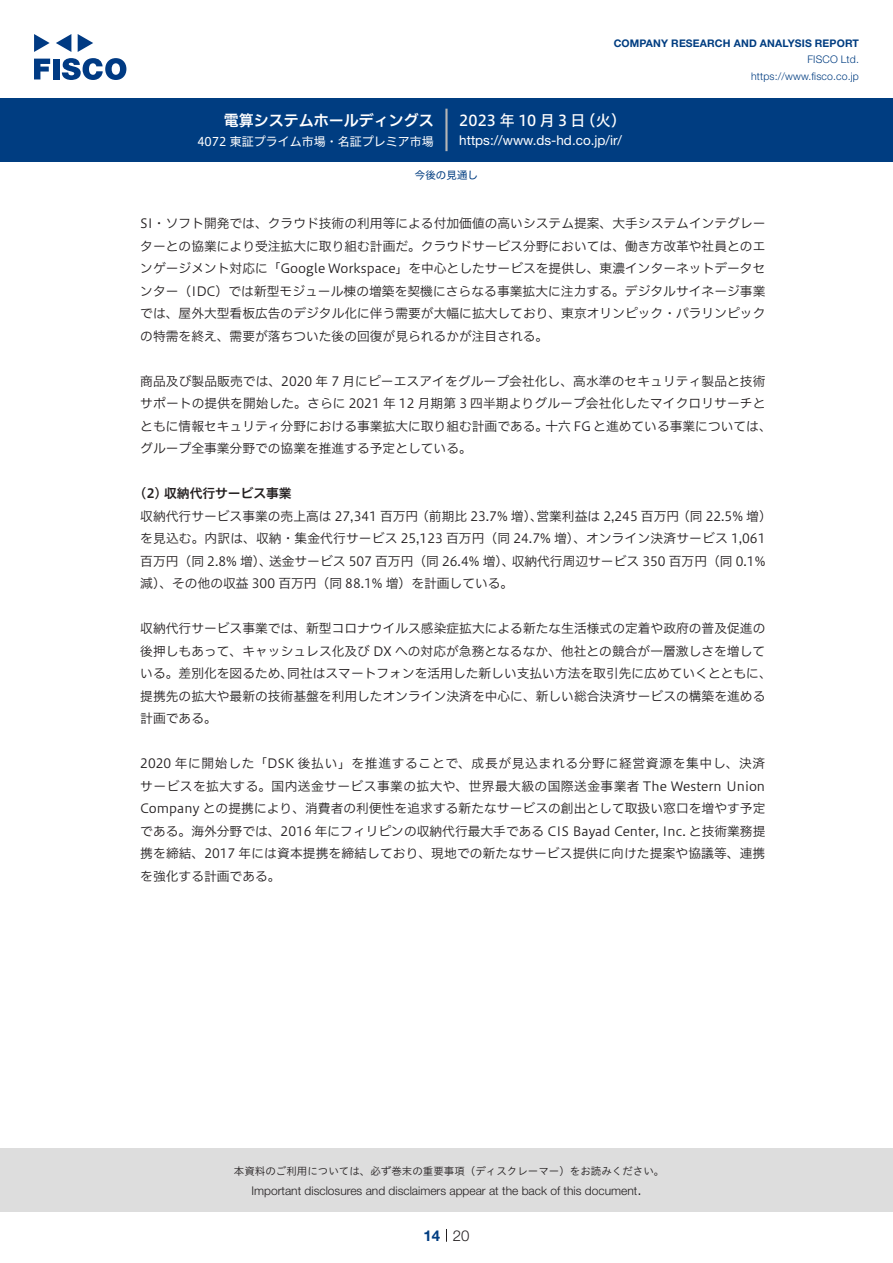
<style>
.page{position:relative;width:893px;height:1263px;background:#fff}
.page>*{position:absolute;margin:0;border:0;box-sizing:border-box;transform-origin:0 0}
.t1{font:15px "Hiragino UD Sans F Std N W6";color:#fff}
.t2{font:15px "Hiragino UD Sans F Std N W5";letter-spacing:.21em;color:#fff}
.t3{font:300 15px "Helvetica Neue LT Std";color:#231f20}
.t4{font:700 15px "Helvetica Neue LT Std";color:#003d81}
.t5{font:13.5px "Helvetica Neue LT Std";color:#fff}
.t6{font:12.75px/22.5px "Hiragino UD Sans F Std N W3";color:#231f20}
.t7{font:12.75px "Hiragino UD Sans F Std N W6";color:#231f20}
.t8{font:300 12px "Helvetica Neue LT Std";color:#231f20}
.t9{font:12px "Hiragino UD Sans F Std N W4";color:#fff}
.t10{font:10.5px "Hiragino UD Sans Std W3";color:#231f20}
.t11{font:700 10.5px "Helvetica Neue LT Std";letter-spacing:.015em;color:#003d81}
.t12{font:300 10.5px/16.5px "Helvetica Neue LT Std";letter-spacing:.015em;color:#003d81;text-align:right}
.t13{font:10.5px "Hiragino UD Sans F Std N W4";color:#003d81}
</style>
<div class="page">
<div style="left:0;top:1148px;width:893px;height:64px;background:#ddd"></div>
<svg style="left:34px;top:59px;width:16px;height:20px"></svg>
<div style="left:53px;top:59px;width:6px;height:20px;background:#003a83"></div>
<svg style="left:62px;top:58px;width:64px;height:22px"></svg>
<svg style="left:34px;top:34px;width:16px;height:18px"></svg>
<svg style="left:78px;top:34px;width:15px;height:18px"></svg>
<svg style="left:56px;top:34px;width:15px;height:18px"></svg>
<div style="left:0;top:98px;width:893px;height:64px;background:#003d81"></div>
<hr style="left:445px;top:109px;width:3px;height:42px;background:#b5b5b6">
<svg style="left:446px;top:1229px;width:1px;height:13px"></svg>
<p class="t1" style="left:224px;top:109px;width:212px">電算システムホールディングス</p>
<p class="t9" style="left:197px;top:132px;width:238px">4072 東証プライム市場・名証プレミア市場</p>
<p class="t11" style="left:614px;top:37px;width:247px">COMPANY RESEARCH AND ANALYSIS REPORT</p>
<p class="t12" style="left:751px;top:51px;width:109px">FISCO Ltd. https://www.fisco.co j p.</p>
<p class="t2" style="left:581px;top:109px;width:47px">（火(</p>
<p class="t2" style="left:459px;top:109px;width:128px">2023年10月3日</p>
<p class="t5" style="left:459px;top:132px;width:164px">https: / / w w w . d s - h d . c o j p. /i r/</p>
<p class="t13" style="left:415px;top:167px;width:64px">今後の見通し</p>
<p class="t6" style="left:140px;top:211px;width:627px;text-align:justify">SI・ソフト開発では、クラウド技術の利用等による付加価値の高いシステム提案、大手システムインテグレーターとの協業により受注拡大に取り組む計画だ。クラウドサービス分野においては、働き方改革や社員とのエンゲージメント対応に「Google Workspace」を中心としたサービスを提供し、東濃インターネットデータセンター（IDC）では新型モジュール棟の増築を契機にさらなる事業拡大に注力する。デジタルサイネージ事業では、屋外大型看板広告のデジタル化に伴う需要が大幅に拡大しており、東京オリンピック・パラリンピックの特需を終え、需要が落ちついた後の回復が見られるかが注目される。</p>
<p class="t6" style="left:140px;top:369px;width:627px">商品及び製品販売では、2020 年 7 月にピーエスアイをグループ会社化し、高水準のセキュリティ製品と技術</p>
<p class="t6" style="left:140px;top:391px;width:627px">サポートの提供を開始した。さらに 2021 年 12 月期第 3 四半期よりグループ会社化したマイクロリサーチと</p>
<p class="t6" style="left:545px;top:414px;width:228px">十六 FG と進めている事業については、</p>
<p class="t6" style="left:140px;top:414px;width:410px">ともに情報セキュリティ分野における事業拡大に取り組む計画である。グループ全事業分野での協業を推進する予定としている。</p>
<p class="t7" style="left:140px;top:484px;width:153px">2( ) 収納代行サービス事業</p>
<p class="t6" style="left:140px;top:504px;width:280px">収納代行サービス事業の売上高は 27,341 百万円</p>
<p class="t6" style="left:140px;top:526px;width:627px">を見込む。内訳は、収納・集金代行サービス 25,123 百万円（同 24.7% 増）、オンライン決済サービス 1,061</p>
<p class="t6" style="left:512px;top:549px;width:255px">収納代行周辺サービス 350 百万円（同 0.1%</p>
<p class="t6" style="left:416px;top:504px;width:128px">（前期比 23.7% 増）、</p>
<p class="t6" style="left:536px;top:504px;width:144px">営業利益は 2,245 百万円</p>
<p class="t6" style="left:677px;top:504px;width:96px">（同 22.5% 増(</p>
<p class="t6" style="left:269px;top:549px;width:247px">送金サービス 507 百万円（同 26.4% 増）、</p>
<p class="t6" style="left:140px;top:549px;width:375px">百万円（同 2.8% 増）、<br>減）、その他の収益 300 百万円（同 88.1% 増）を計画している。</p>
<p class="t6" style="left:140px;top:616px;width:627px">収納代行サービス事業では、新型コロナウイルス感染症拡大による新たな生活様式の定着や政府の普及促進の</p>
<p class="t6" style="left:140px;top:639px;width:626px">後押しもあって、キャッシュレス化及び DX への対応が急務となるなか、他社との競合が一層激しさを増して</p>
<p class="t6" style="left:287px;top:661px;width:486px">同社はスマートフォンを活用した新しい支払い方法を取引先に広めていくとともに、</p>
<p class="t6" style="left:140px;top:661px;width:627px">いる。差別化を図るため、<br>提携先の拡大や最新の技術基盤を利用したオンライン決済を中心に、新しい総合決済サービスの構築を進める計画である。</p>
<p class="t6" style="left:140px;top:751px;width:627px;text-align:justify">2020 年に開始した「DSK 後払い」を推進することで、成長が見込まれる分野に経営資源を集中し、決済サービスを拡大する。国内送金サービス事業の拡大や、世界最大級の国際送金事業者 The Western Union Company との提携により、消費者の利便性を追求する新たなサービスの創出として取扱い窓口を増やす予定である。海外分野では、2016 年にフィリピンの収納代行最大手である CIS Bayad Center, Inc. と技術業務提携を締結、2017 年には資本提携を締結しており、現地での新たなサービス提供に向けた提案や協議等、連携を強化する計画である。</p>
<p class="t10" style="left:234px;top:1163px;width:432px">本資料のご利用については、必ず巻末の重要事項（ディスクレーマー）をお読みください。</p>
<p class="t3" style="left:637px;top:1180px;width:6px">.</p>
<p class="t8" style="left:251px;top:1183px;width:387px">Important disclosures and disclaimers appear at the back of this document</p>
<p class="t4" style="left:423px;top:1226px;width:18px">14</p>
<p class="t3" style="left:453px;top:1226px;width:18px">20</p>
</div>
